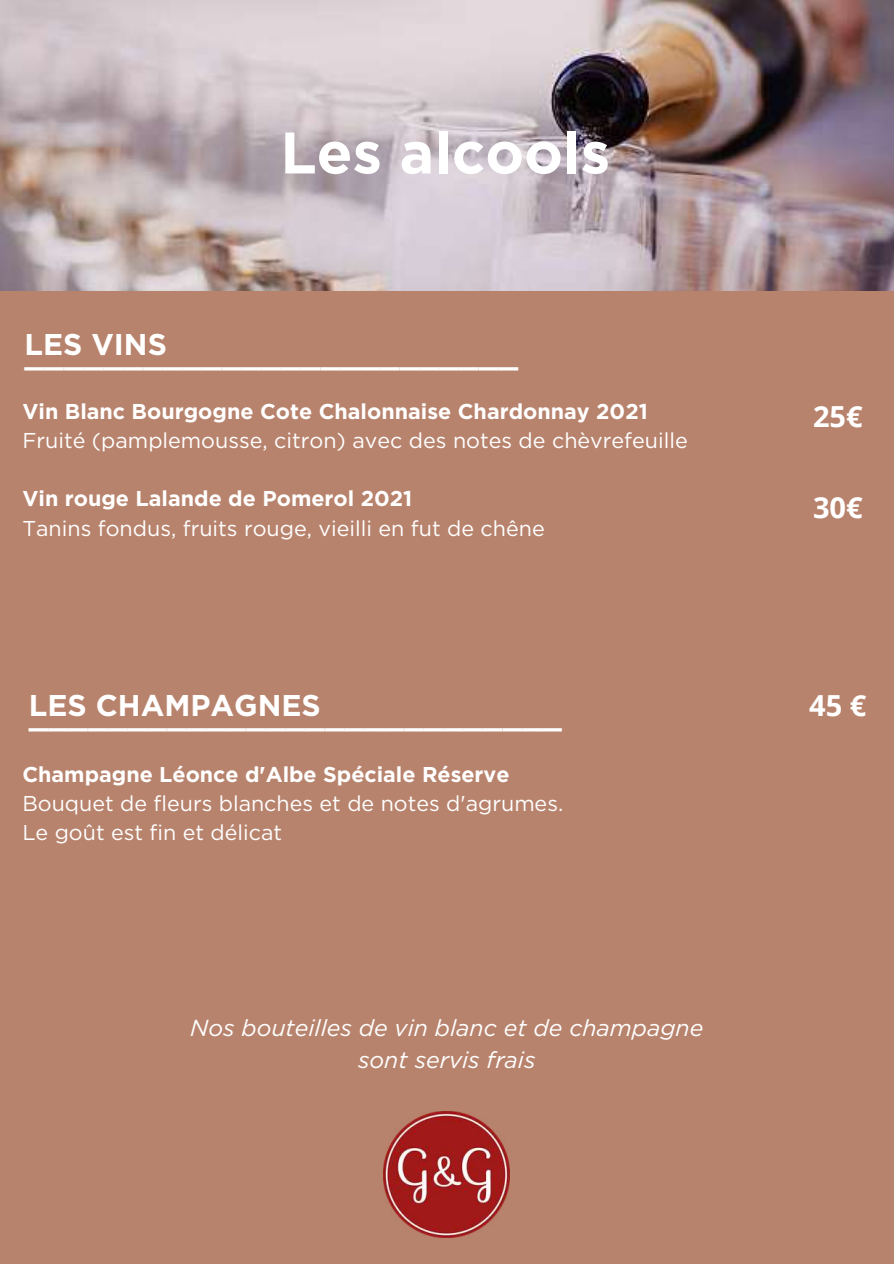
<style>
.page{position:relative;width:894px;height:1264px;background:#fff}
.page>*{position:absolute;margin:0;border:0;box-sizing:border-box;transform-origin:0 0}
.t1{font:700 58.5px "Gotham";color:#fff}
.t2{font:700 48px "Open Sans";color:#fff}
.t3{font:700 28.95px "Open Sans";color:#fff}
.t4{font:italic 23.1px/31.5px "Gotham";color:#fff;text-align:center}
.t5{font:21.45px/29.2px "Gotham";color:#fff}
.t6{font:700 21.45px "Gotham";color:#fff}
</style>
<div class="page">
<div style="left:0;top:0;width:893px;height:1263px;background:#b8836d"></div>
<img style="left:384px;top:1111px;width:126px;height:126px">
<img style="left:0;top:0;width:893px;height:291px">
<h1 class="t1" style="left:280px;top:117px;width:331px">Les alcools</h1>
<h2 class="t2" style="left:24px;top:311px;width:495px"><sup>L</sup>_<sup>E</sup>_<sup>S</sup>__<sup>V</sup>_<sup>I</sup>_<sup>N</sup>_<sup>S</sup>__________________</h2>
<p class="t6" style="left:22px;top:398px;width:626px">Vin Blanc Bourgogne Cote Chalonnaise Chardonnay 2021</p>
<p class="t5" style="left:22px;top:425px;width:666px">Fruité (pamplemousse, citron) avec des notes de chèvrefeuille</p>
<p class="t6" style="left:22px;top:486px;width:391px">Vin rouge Lalande de Pomerol 2021</p>
<p class="t5" style="left:22px;top:513px;width:523px">Tanins fondus, fruits rouge, vieilli en fut de chêne</p>
<h3 class="t3" style="left:812px;top:396px;width:51px">25€</h3>
<h3 class="t3" style="left:812px;top:487px;width:51px">30€</h3>
<h2 class="t2" style="left:29px;top:672px;width:534px"><sup>L</sup>_<sup>E</sup>_<sup>S</sup>__<sup>C</sup>_<sup>H</sup>_<sup>A</sup>_<sup>M</sup>__<sup>P</sup>_<sup>A</sup>_<sup>G</sup>_<sup>N</sup>_<sup>E</sup>_<sup>S</sup>_____________</h2>
<h3 class="t3" style="left:809px;top:685px;width:59px">45 €</h3>
<p class="t6" style="left:22px;top:761px;width:488px">Champagne Léonce d'Albe Spéciale Réserve</p>
<p class="t5" style="left:22px;top:788px;width:542px">Bouquet de fleurs blanches et de notes d'agrumes.<br>Le goût est fin et délicat</p>
<p class="t4" style="left:190px;top:1012px;width:514px">Nos bouteilles de vin blanc et de champagne sont servis frais</p>
</div>
